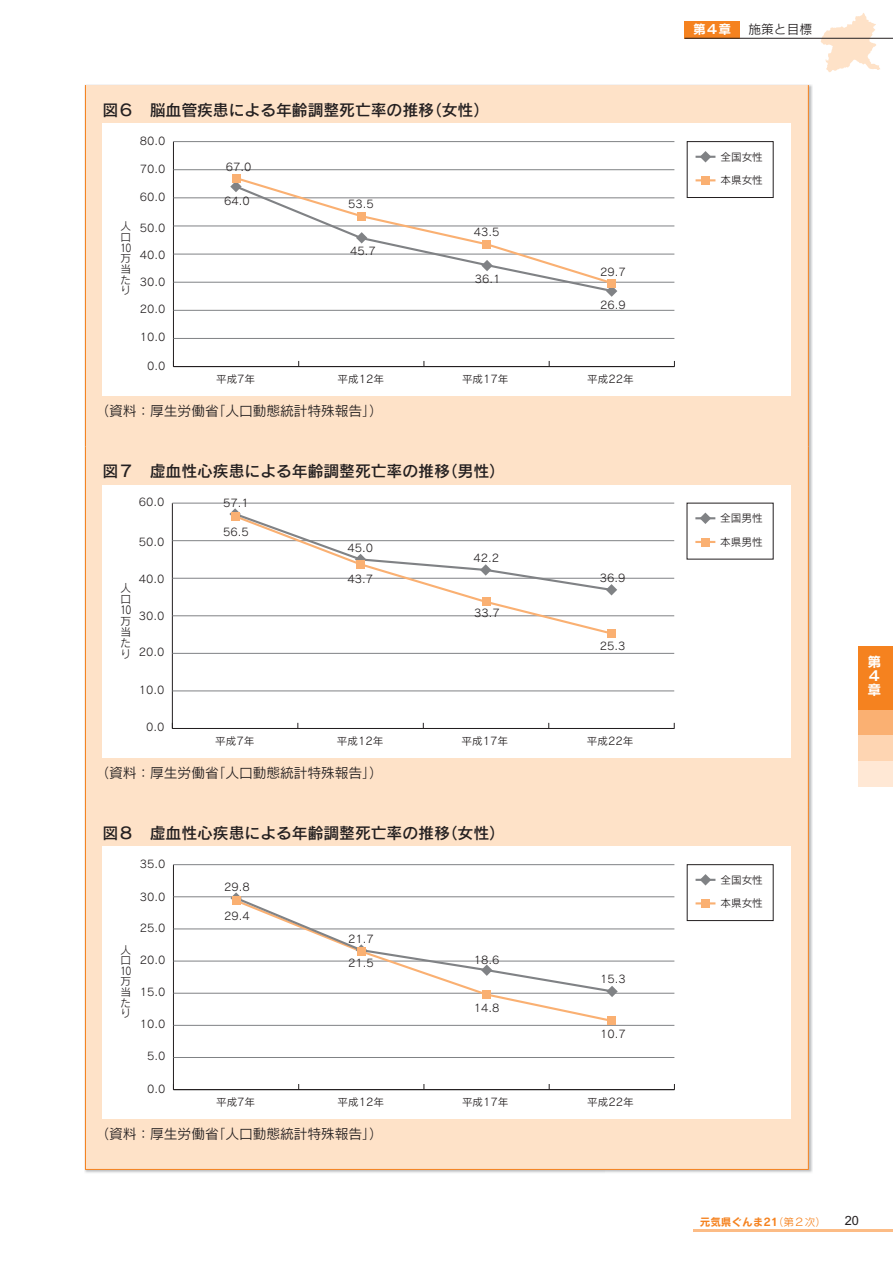
<style>
.page{position:relative;width:893px;height:1263px;background:#fff}
.page>*{position:absolute;margin:0;border:0;box-sizing:border-box;transform-origin:0 0}
.t1{font:15.9px "Rodin Pro DB 90 msp RKSJ H";letter-spacing:-.01em;color:#231f20}
.t2{font:13.8px "Rodin Pro M 90 msp RKSJ H";letter-spacing:-.01em;color:#231f20}
.t3{font:13.8px/13.8px "Rodin Pro B 90 msp RKSJ V";color:#fff;text-align:justify}
.t4{font:12.75px "Rodin Pro M 90 msp RKSJ H";color:#231f20}
.t5{font:12.75px "Rodin Pro B 90 msp RKSJ V";color:#fff}
.t6{font:12.75px "Arial";color:#231f20}
.t7{font:10.95px/10.9px "Rodin Pro M 90 msp RKSJ H";color:#231f20;text-align:justify}
.t8{font:10.65px/10.6px "Rodin Pro M 90 msp RKSJ H";color:#231f20}
.t9{font:10.65px "Rodin Pro B 90 msp RKSJ V";color:#f5821f}
.s1{font-family:"Rodin Pro M 90 msp RKSJ H"}
</style>
<div class="page">
<svg style="left:820px;top:13px;width:60px;height:59px"></svg>
<hr style="left:693px;top:1229px;width:200px;height:2px;background:#fcbc86">
<div style="left:685px;top:21px;width:55px;height:17px;background:#f5821f"></div>
<hr style="left:685px;top:38px;width:55px;height:1px;background:#231f20">
<hr style="left:740px;top:38px;width:153px;height:1px;background:#231f20">
<div style="left:859px;top:646px;width:34px;height:64px;background:#f5821f"></div>
<div style="left:859px;top:710px;width:34px;height:26px;background:#fab072"></div>
<div style="left:859px;top:736px;width:34px;height:25px;background:#fed5b2"></div>
<div style="left:859px;top:761px;width:34px;height:26px;background:#ffe8d5"></div>
<div style="left:86px;top:85px;width:722px;height:1084px;background:#fee2c8"></div>
<hr style="left:85px;top:85px;width:1px;height:361px;background:#f5821f">
<hr style="left:808px;top:85px;width:1px;height:361px;background:#f5821f">
<hr style="left:85px;top:446px;width:1px;height:362px;background:#f5821f">
<hr style="left:808px;top:446px;width:1px;height:362px;background:#f5821f">
<hr style="left:85px;top:808px;width:1px;height:361px;background:#f5821f">
<hr style="left:808px;top:808px;width:1px;height:361px;background:#f5821f">
<hr style="left:85px;top:1169px;width:724px;height:1px;background:#f5821f">
<div style="left:102px;top:124px;width:689px;height:272px;background:#fff"></div>
<svg style="left:696px;top:151px;width:19px;height:11px"></svg>
<div style="left:701px;top:176px;width:9px;height:9px;background:#fab072"></div>
<svg style="left:696px;top:179px;width:19px;height:2px"></svg>
<hr style="left:173px;top:142px;width:1px;height:225px;background:#231f20">
<hr style="left:173px;top:366px;width:501px;height:1px;background:#231f20">
<hr style="left:173px;top:338px;width:501px;height:1px;background:#808285">
<hr style="left:173px;top:310px;width:501px;height:1px;background:#808285">
<hr style="left:173px;top:282px;width:501px;height:1px;background:#808285">
<hr style="left:173px;top:254px;width:501px;height:1px;background:#808285">
<hr style="left:173px;top:226px;width:501px;height:1px;background:#808285">
<hr style="left:173px;top:198px;width:501px;height:1px;background:#808285">
<hr style="left:173px;top:169px;width:501px;height:1px;background:#808285">
<hr style="left:173px;top:141px;width:501px;height:1px;background:#808285">
<svg style="left:230px;top:175px;width:387px;height:122px"></svg>
<div style="left:232px;top:174px;width:8px;height:8px;background:#fab072"></div>
<div style="left:357px;top:212px;width:8px;height:8px;background:#fab072"></div>
<div style="left:483px;top:240px;width:8px;height:8px;background:#fab072"></div>
<div style="left:608px;top:279px;width:8px;height:8px;background:#fab072"></div>
<div style="left:687px;top:141px;width:86px;height:57px;border:1px solid #231f20"></div>
<div style="left:102px;top:485px;width:689px;height:272px;background:#fff"></div>
<hr style="left:695px;top:517px;width:20px;height:2px;background:#808285">
<svg style="left:700px;top:513px;width:11px;height:11px"></svg>
<div style="left:701px;top:538px;width:8px;height:8px;background:#fab072"></div>
<hr style="left:695px;top:541px;width:20px;height:2px;background:#fab072">
<hr style="left:172px;top:503px;width:1px;height:225px;background:#231f20">
<hr style="left:172px;top:728px;width:502px;height:1px;background:#231f20">
<hr style="left:172px;top:691px;width:502px;height:1px;background:#808285">
<hr style="left:172px;top:653px;width:502px;height:1px;background:#808285">
<hr style="left:172px;top:615px;width:502px;height:1px;background:#808285">
<hr style="left:172px;top:578px;width:502px;height:1px;background:#808285">
<hr style="left:172px;top:540px;width:502px;height:1px;background:#808285">
<hr style="left:172px;top:503px;width:502px;height:1px;background:#808285">
<svg style="left:229px;top:508px;width:388px;height:128px"></svg>
<div style="left:231px;top:512px;width:8px;height:8px;background:#fab072"></div>
<div style="left:357px;top:560px;width:8px;height:8px;background:#fab072"></div>
<div style="left:482px;top:598px;width:8px;height:8px;background:#fab072"></div>
<div style="left:607px;top:629px;width:8px;height:8px;background:#fab072"></div>
<div style="left:102px;top:846px;width:689px;height:273px;background:#fff"></div>
<hr style="left:173px;top:865px;width:1px;height:224px;background:#231f20">
<hr style="left:173px;top:1089px;width:501px;height:1px;background:#231f20">
<hr style="left:173px;top:1057px;width:501px;height:1px;background:#808285">
<hr style="left:173px;top:1025px;width:501px;height:1px;background:#808285">
<hr style="left:173px;top:993px;width:501px;height:1px;background:#808285">
<hr style="left:173px;top:961px;width:501px;height:1px;background:#808285">
<hr style="left:173px;top:929px;width:501px;height:1px;background:#808285">
<hr style="left:173px;top:896px;width:501px;height:1px;background:#808285">
<hr style="left:173px;top:864px;width:501px;height:1px;background:#808285">
<svg style="left:230px;top:892px;width:388px;height:131px"></svg>
<div style="left:232px;top:897px;width:8px;height:8px;background:#fab072"></div>
<div style="left:357px;top:947px;width:8px;height:8px;background:#fab072"></div>
<div style="left:483px;top:990px;width:8px;height:9px;background:#fab072"></div>
<div style="left:608px;top:1017px;width:8px;height:8px;background:#fab072"></div>
<svg style="left:696px;top:874px;width:19px;height:11px"></svg>
<div style="left:701px;top:899px;width:9px;height:8px;background:#fab072"></div>
<svg style="left:696px;top:902px;width:19px;height:2px"></svg>
<div style="left:687px;top:864px;width:86px;height:57px;border:1px solid #231f20"></div>
<h1 class="t1" style="left:102px;top:104px;width:388px">図６　脳血管疾患による年齢調整死亡率の推移（女性）</h1>
<p class="t8" style="left:121px;top:223px;width:12px;text-align:justify">人口10万当たり</p>
<p class="t8" style="left:140px;top:137px;width:27px">80.0</p>
<p class="t8" style="left:140px;top:166px;width:27px">70.0</p>
<p class="t8" style="left:140px;top:193px;width:27px">60.0</p>
<p class="t8" style="left:140px;top:224px;width:27px">50.0</p>
<p class="t8" style="left:140px;top:251px;width:27px">40.0</p>
<p class="t8" style="left:140px;top:278px;width:27px">30.0</p>
<p class="t8" style="left:140px;top:305px;width:27px">20.0</p>
<p class="t8" style="left:140px;top:333px;width:27px">10.0</p>
<p class="t8" style="left:147px;top:362px;width:20px">0.0</p>
<p class="t8" style="left:226px;top:163px;width:27px">67.0</p>
<p class="t8" style="left:224px;top:197px;width:27px">64.0</p>
<p class="t8" style="left:216px;top:375px;width:41px">平成7年</p>
<p class="t8" style="left:348px;top:200px;width:27px">53.5</p>
<p class="t8" style="left:350px;top:247px;width:27px">45.7</p>
<p class="t8" style="left:474px;top:228px;width:27px">43.5</p>
<p class="t8" style="left:475px;top:275px;width:27px">36.1</p>
<p class="t8" style="left:600px;top:268px;width:27px">29.7</p>
<p class="t8" style="left:600px;top:301px;width:27px">26.9</p>
<p class="t8" style="left:338px;top:375px;width:48px">平成12年</p>
<p class="t8" style="left:462px;top:375px;width:48px">平成17年</p>
<p class="t8" style="left:587px;top:375px;width:48px">平成22年</p>
<p class="t2" style="left:96px;top:406px;width:289px">（資料：厚生労働省「人口動態統計特殊報告」）</p>
<h1 class="t1" style="left:102px;top:465px;width:404px">図７　虚血性心疾患による年齢調整死亡率の推移（男性）</h1>
<p class="t8" style="left:139px;top:498px;width:27px">60.0</p>
<p class="t8" style="left:139px;top:538px;width:27px">50.0</p>
<p class="t7" style="left:121px;top:584px;width:12px">人口10万当たり</p>
<p class="t8" style="left:139px;top:575px;width:27px">40.0</p>
<p class="t8" style="left:139px;top:612px;width:27px">30.0</p>
<p class="t8" style="left:139px;top:648px;width:27px">20.0</p>
<p class="t8" style="left:139px;top:686px;width:27px">10.0</p>
<p class="t8" style="left:146px;top:723px;width:20px">0.0</p>
<p class="t8" style="left:223px;top:499px;width:27px">57.1</p>
<p class="t8" style="left:223px;top:528px;width:27px">56.5</p>
<p class="t8" style="left:215px;top:737px;width:41px">平成7年</p>
<p class="t8" style="left:347px;top:544px;width:27px">45.0</p>
<p class="t8" style="left:347px;top:575px;width:27px">43.7</p>
<p class="t8" style="left:473px;top:554px;width:27px">42.2</p>
<p class="t8" style="left:474px;top:609px;width:27px">33.7</p>
<p class="t8" style="left:600px;top:574px;width:27px">36.9</p>
<p class="t8" style="left:600px;top:642px;width:27px">25.3</p>
<p class="t8" style="left:337px;top:737px;width:48px">平成12年</p>
<p class="t8" style="left:461px;top:737px;width:48px">平成17年</p>
<p class="t8" style="left:587px;top:737px;width:48px">平成22年</p>
<p class="t2" style="left:96px;top:767px;width:289px">（資料：厚生労働省「人口動態統計特殊報告」）</p>
<h1 class="t1" style="left:102px;top:827px;width:404px">図８　虚血性心疾患による年齢調整死亡率の推移（女性）</h1>
<p class="t8" style="left:140px;top:860px;width:27px">35.0</p>
<p class="t8" style="left:121px;top:945px;width:12px;text-align:justify">人口10万当たり</p>
<p class="t8" style="left:140px;top:893px;width:27px">30.0</p>
<p class="t8" style="left:140px;top:924px;width:27px">25.0</p>
<p class="t8" style="left:140px;top:956px;width:27px">20.0</p>
<p class="t8" style="left:140px;top:988px;width:27px">15.0</p>
<p class="t8" style="left:140px;top:1020px;width:27px">10.0</p>
<p class="t8" style="left:147px;top:1052px;width:20px">5.0</p>
<p class="t8" style="left:147px;top:1085px;width:20px">0.0</p>
<p class="t8" style="left:224px;top:883px;width:27px">29.8</p>
<p class="t8" style="left:224px;top:912px;width:27px">29.4</p>
<p class="t8" style="left:216px;top:1098px;width:41px">平成7年</p>
<p class="t8" style="left:348px;top:935px;width:27px">21.7</p>
<p class="t8" style="left:348px;top:959px;width:27px">21.5</p>
<p class="t8" style="left:474px;top:956px;width:27px">18.6</p>
<p class="t8" style="left:474px;top:1004px;width:27px">14.8</p>
<p class="t8" style="left:600px;top:975px;width:27px">15.3</p>
<p class="t8" style="left:600px;top:1030px;width:27px">10.7</p>
<p class="t8" style="left:338px;top:1098px;width:48px">平成12年</p>
<p class="t8" style="left:462px;top:1098px;width:48px">平成17年</p>
<p class="t8" style="left:587px;top:1098px;width:48px">平成22年</p>
<p class="t2" style="left:96px;top:1129px;width:289px">（資料：厚生労働省「人口動態統計特殊報告」）</p>
<p class="t5" style="left:693px;top:25px;width:40px">第４章</p>
<p class="t4" style="left:748px;top:25px;width:65px">施策と目標</p>
<p class="t8" style="left:720px;top:146px;width:44px;line-height:23.4px">全国女性本県女性</p>
<p class="t8" style="left:720px;top:508px;width:44px;line-height:23.4px">全国男性本県男性</p>
<p class="t8" style="left:720px;top:869px;width:44px;line-height:23.4px">全国女性本県女性</p>
<p class="t3" style="left:867px;top:657px;width:15px">第４章</p>
<p class="t9" style="left:700px;top:1217px;width:128px">元気県ぐんま21<span class="s1">（第２次）</span></p>
<p class="t6" style="left:845px;top:1213px;width:16px">20</p>
</div>
